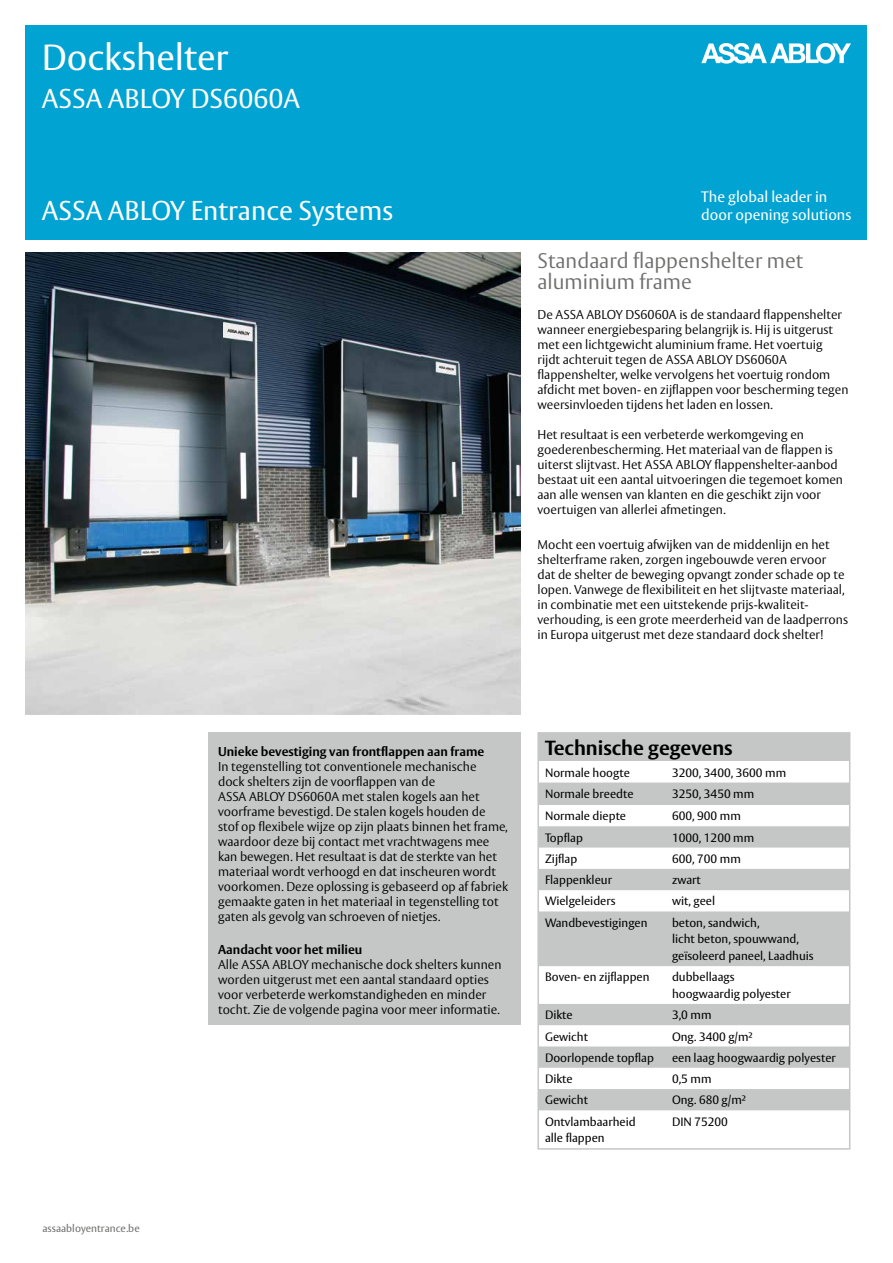
<style>
.page{position:relative;width:893px;height:1263px;background:#fff}
.page>*{position:absolute;margin:0;border:0;box-sizing:border-box;transform-origin:0 0}
.t1{font:36px "ASSA Vesta";color:#fff}
.t2{font:27px "ASSA Vesta";color:#fff}
.t3{font:300 21px/21px "ASSA Vesta";color:#6f6f6e}
.t4{font:700 20.25px "ASSA Vesta";color:#000}
.t5{font:15px/18px "ASSA Vesta";color:#fff}
.t6{font:300 12.75px/15px "ASSA Vesta";color:#000}
.t7{font:700 12.75px "ASSA Vesta";color:#000}
.t8{font:12px/16.5px "ASSA Vesta";color:#000}
.t9{font:10.5px "ASSA Vesta";color:#6f6f6e}
</style>
<div class="page">
<div style="left:25px;top:25px;width:842px;height:215px;background:#00a3d2"></div>
<svg style="left:701px;top:43px;width:150px;height:21px"></svg>
<img style="left:25px;top:252px;width:495px;height:462px">
<svg style="left:537px;top:732px;width:313px;height:418px"></svg>
<div style="left:207px;top:732px;width:313px;height:293px;background:#c5c6c6"></div>
<h1 class="t1" style="left:42px;top:35px;width:188px">Dockshelter</h1>
<h2 class="t2" style="left:42px;top:82px;width:260px">ASSA ABLOY DS6060A</h2>
<h2 class="t2" style="left:42px;top:194px;width:353px">ASSA ABLOY Entrance Systems</h2>
<p class="t5" style="left:701px;top:189px;width:152px">The global leader in door opening solutions</p>
<p class="t9" style="left:43px;top:1222px;width:99px">assaabloyentrance.be</p>
<h3 class="t3" style="left:537px;top:251px;width:267px">Standaard flappenshelter met aluminium frame</h3>
<p class="t6" style="left:537px;top:308px;width:312px">De ASSA ABLOY DS6060A is de standaard flappenshelter wanneer energiebesparing belangrijk is. Hij is uitgerust met een lichtgewicht aluminium frame. Het voertuig rijdt achteruit tegen de ASSA ABLOY DS6060A flappenshelter, welke vervolgens het voertuig rondom afdicht met boven- en zijflappen voor bescherming tegen weersinvloeden tijdens het laden en lossen.</p>
<p class="t6" style="left:537px;top:428px;width:307px">Het resultaat is een verbeterde werkomgeving en goederenbescherming. Het materiaal van de flappen is uiterst slijtvast. Het ASSA ABLOY flappenshelter-aanbod bestaat uit een aantal uitvoeringen die tegemoet komen aan alle wensen van klanten en die geschikt zijn voor voertuigen van allerlei afmetingen.</p>
<p class="t6" style="left:537px;top:538px;width:312px">Mocht een voertuig afwijken van de middenlijn en het shelterframe raken, zorgen ingebouwde veren ervoor<br>dat de shelter de beweging opvangt zonder schade op te lopen. Vanwege de flexibiliteit en het slijtvaste materiaal, in combinatie met een uitstekende prijs-kwaliteit&shy;verhouding, is een grote meerderheid van de laadperrons in Europa uitgerust met deze standaard dock shelter!</p>
<p class="t7" style="left:218px;top:744px;width:268px">Unieke bevestiging van frontflappen aan frame</p>
<p class="t6" style="left:218px;top:760px;width:291px">In tegenstelling tot conventionele mechanische<br>dock shelters zijn de voorflappen van de<br>ASSA ABLOY DS6060A met stalen kogels aan het voorframe bevestigd. De stalen kogels houden de stof op flexibele wijze op zijn plaats binnen het frame, waardoor deze bij contact met vrachtwagens mee kan bewegen. Het resultaat is dat de sterkte van het materiaal wordt verhoogd en dat inscheuren wordt voorkomen. Deze oplossing is gebaseerd op af fabriek gemaakte gaten in het materiaal in tegenstelling tot gaten als gevolg van schroeven of nietjes.</p>
<p class="t7" style="left:218px;top:942px;width:146px">Aandacht voor het milieu</p>
<p class="t6" style="left:218px;top:958px;width:285px">Alle ASSA ABLOY mechanische dock shelters kunnen worden uitgerust met een aantal standaard opties voor verbeterde werkomstandigheden en minder tocht. Zie de volgende pagina voor meer informatie.</p>
<h3 class="t4" style="left:545px;top:736px;width:189px">Technische gegevens</h3>
<p class="t8" style="left:545px;top:765px;width:86px">Normale hoogte</p>
<p class="t8" style="left:672px;top:765px;width:116px">3200, 3400, 3600 mm</p>
<p class="t8" style="left:545px;top:786px;width:90px">Normale breedte</p>
<p class="t8" style="left:672px;top:786px;width:84px">3250, 3450 mm</p>
<p class="t8" style="left:545px;top:808px;width:83px">Normale diepte</p>
<p class="t8" style="left:672px;top:808px;width:70px">600, 900 mm</p>
<p class="t8" style="left:545px;top:830px;width:39px">Topflap</p>
<p class="t8" style="left:672px;top:830px;width:84px">1000, 1200 mm</p>
<p class="t8" style="left:545px;top:851px;width:34px">Zijflap</p>
<p class="t8" style="left:672px;top:851px;width:70px">600, 700 mm</p>
<p class="t8" style="left:545px;top:872px;width:68px">Flappenkleur</p>
<p class="t8" style="left:672px;top:872px;width:30px">zwart</p>
<p class="t8" style="left:545px;top:893px;width:72px">Wielgeleiders</p>
<p class="t8" style="left:672px;top:893px;width:45px">wit, geel</p>
<p class="t8" style="left:545px;top:915px;width:104px">Wandbevestigingen</p>
<p class="t8" style="left:672px;top:915px;width:143px">beton, sandwich,<br>licht beton, spouwwand, geïsoleerd paneel, Laadhuis</p>
<p class="t8" style="left:545px;top:969px;width:106px">Boven- en zijflappen</p>
<p class="t8" style="left:672px;top:969px;width:120px">dubbellaags hoogwaardig polyester</p>
<p class="t8" style="left:545px;top:1007px;width:29px">Dikte</p>
<p class="t8" style="left:672px;top:1007px;width:41px">3,0 mm</p>
<p class="t8" style="left:545px;top:1028px;width:44px">Gewicht</p>
<p class="t8" style="left:672px;top:1028px;width:82px">Ong. 3400 g/m²</p>
<p class="t8" style="left:545px;top:1050px;width:111px">Doorlopende topflap</p>
<p class="t8" style="left:672px;top:1050px;width:165px">een laag hoogwaardig polyester</p>
<p class="t8" style="left:545px;top:1071px;width:29px">Dikte</p>
<p class="t8" style="left:672px;top:1071px;width:41px">0,5 mm</p>
<p class="t8" style="left:545px;top:1092px;width:44px">Gewicht</p>
<p class="t8" style="left:672px;top:1092px;width:76px">Ong. 680 g/m²</p>
<p class="t8" style="left:545px;top:1114px;width:92px">Ontvlambaarheid alle flappen</p>
<p class="t8" style="left:672px;top:1114px;width:57px">DIN 75200</p>
</div>
